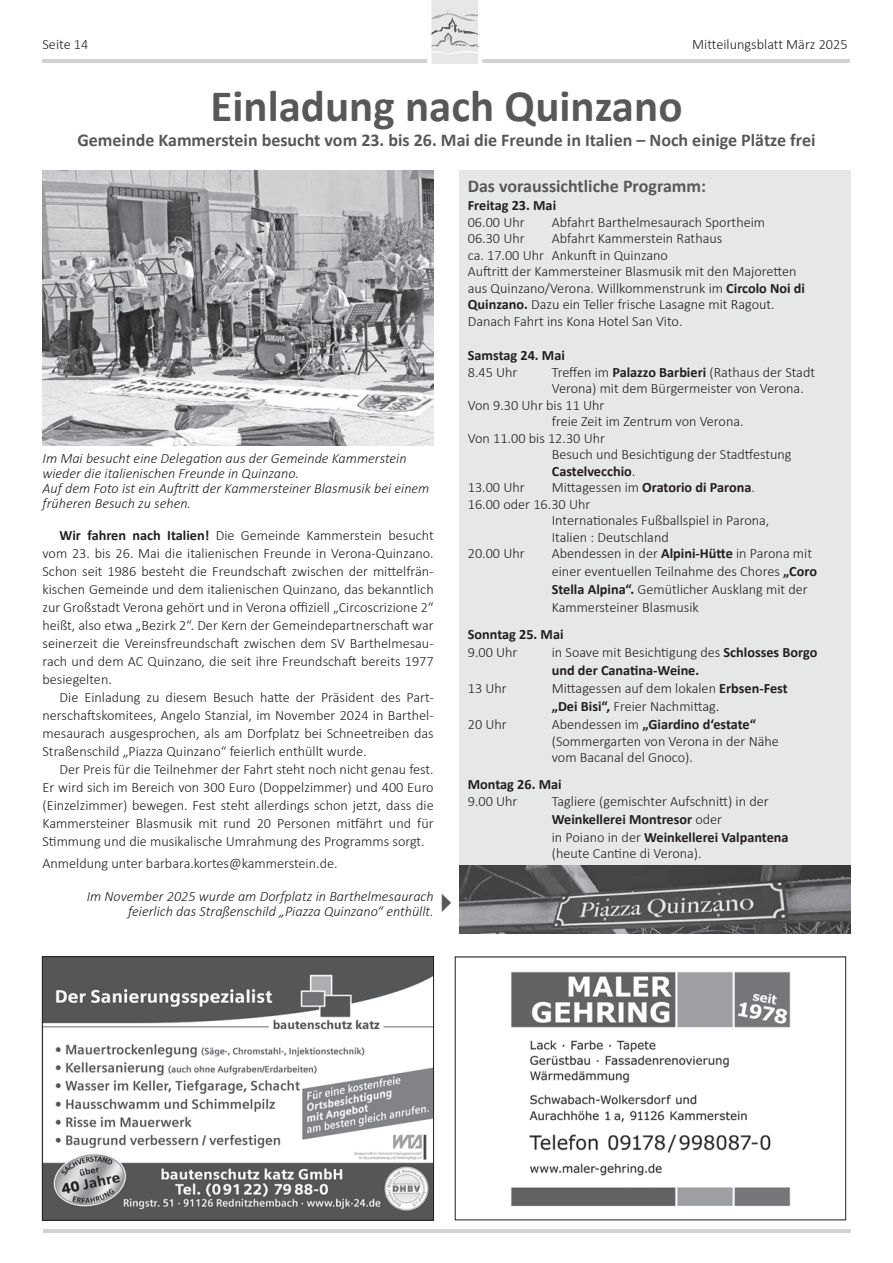
<style>
.page{position:relative;width:893px;height:1263px;background:#fff}
.page>*{position:absolute;margin:0;border:0;box-sizing:border-box;transform-origin:0 0}
.t1{font:700 45px "Calibri";color:#57585a}
.t2{font:700 18px "Calibri";color:#57585a}
.t3{font:300 14.25px/18px "Calibri";color:#231f20}
.t4{font:italic 300 14.25px/15px "Calibri";color:#231f20;text-align:right}
.t5{font:700 14.25px/18px "Calibri";color:#231f20}
.s1{font-weight:700}
.s2{font-weight:300}
</style>
<div class="page">
<hr style="left:43px;top:59px;width:807px;height:3px;background:#d1d2d4">
<svg style="left:427px;top:0;width:55px;height:64px"></svg>
<hr style="left:43px;top:1229px;width:807px;height:3px;background:#d1d2d4">
<img style="left:44px;top:958px;width:388px;height:260px">
<div style="left:42px;top:956px;width:392px;height:264px;border:1px solid #231f20"></div>
<img style="left:511px;top:971px;width:280px;height:236px">
<div style="left:459px;top:170px;width:391px;height:697px;background:#e6e7e9"></div>
<img style="left:43px;top:170px;width:391px;height:276px">
<img style="left:459px;top:866px;width:391px;height:68px">
<p class="t3" style="left:43px;top:35px;width:47px">Seite 14</p>
<p class="t3" style="left:692px;top:35px;width:157px">Mitteilungsblatt März 2025</p>
<h1 class="t1" style="left:210px;top:74px;width:474px">Einladung nach Quinzano</h1>
<p class="t2" style="left:77px;top:128px;width:740px">Gemeinde Kammerstein besucht vom 23. bis 26. Mai die Freunde in Italien – Noch einige Plätze frei</p>
<p class="t2" style="left:468px;top:173px;width:240px">Das voraussichtliche Programm:</p>
<p class="t5" style="left:468px;top:196px;width:90px">Freitag 23. Mai</p>
<p class="t3" style="left:468px;top:213px;width:58px">06.00 Uhr</p>
<p class="t3" style="left:552px;top:213px;width:215px">Abfahrt Barthelmesaurach Sportheim</p>
<p class="t3" style="left:468px;top:229px;width:58px">06.30 Uhr</p>
<p class="t3" style="left:468px;top:230px;width:339px;line-height:16.5px;text-indent:84px">Abfahrt Kammerstein Rathaus<br>ca. 17.00 Uhr Ankunft in Quinzano<br>Auftritt der Kammersteiner Blasmusik mit den Majoretten aus Quinzano/Verona. Willkommenstrunk im <span class="s1">Circolo Noi di Quinzano.</span> Dazu ein Teller frische Lasagne mit Ragout.<br>Danach Fahrt ins Kona Hotel San Vito.</p>
<p class="t5" style="left:468px;top:346px;width:99px">Samstag 24. Mai</p>
<p class="t3" style="left:468px;top:363px;width:51px">8.45 Uhr</p>
<p class="t3" style="left:552px;top:363px;width:265px">Treffen im <span class="s1">Palazzo Barbieri</span> (Rathaus der Stadt</p>
<p class="t3" style="left:552px;top:379px;width:254px">Verona) mit dem Bürgermeister von Verona.</p>
<p class="t3" style="left:468px;top:396px;width:138px">Von 9.30 Uhr bis 11 Uhr</p>
<p class="t3" style="left:552px;top:412px;width:193px">freie Zeit im Zentrum von Verona.</p>
<p class="t3" style="left:468px;top:429px;width:139px">Von 11.00 bis 12.30 Uhr</p>
<p class="t3" style="left:552px;top:445px;width:241px">Besuch und Besichtigung der Stadtfestung</p>
<p class="t5" style="left:552px;top:461px;width:85px">Castelvecchio<span class="s2">.</span></p>
<p class="t3" style="left:468px;top:478px;width:58px">13.00 Uhr</p>
<p class="t5" style="left:552px;top:478px;width:205px"><span class="s2">Mittagessen im</span> Oratorio di Parona<span class="s2">.</span></p>
<p class="t3" style="left:468px;top:495px;width:124px">16.00 oder 16.30 Uhr</p>
<p class="t3" style="left:552px;top:511px;width:219px">Internationales Fußballspiel in Parona,</p>
<p class="t3" style="left:552px;top:528px;width:119px">Italien : Deutschland</p>
<p class="t3" style="left:468px;top:544px;width:58px">20.00 Uhr</p>
<p class="t3" style="left:552px;top:544px;width:267px">Abendessen in der <span class="s1">Alpini-Hütte</span> in Parona mit einer eventuellen Teilnahme des Chores <span class="s1">„Coro Stella Alpina“.</span> Gemütlicher Ausklang mit der Kammersteiner Blasmusik</p>
<p class="t5" style="left:468px;top:625px;width:97px">Sonntag 25. Mai</p>
<p class="t3" style="left:468px;top:643px;width:51px">9.00 Uhr</p>
<p class="t5" style="left:552px;top:643px;width:267px"><span class="s2">in Soave mit Besichtigung des</span> Schlosses Borgo und der Canatina-Weine.</p>
<p class="t3" style="left:468px;top:679px;width:41px">13 Uhr</p>
<p class="t3" style="left:552px;top:679px;width:237px">Mittagessen auf dem lokalen <span class="s1">Erbsen-Fest „Dei Bisi“,</span> Freier Nachmittag.</p>
<p class="t3" style="left:468px;top:715px;width:41px">20 Uhr</p>
<p class="t3" style="left:552px;top:716px;width:229px;line-height:16.5px">Abendessen im <span class="s1">„Giardino d‘estate“ </span>(Sommergarten von Verona in der Nähe vom Bacanal del Gnoco).</p>
<p class="t5" style="left:468px;top:775px;width:95px">Montag 26. Mai</p>
<p class="t3" style="left:468px;top:792px;width:51px">9.00 Uhr</p>
<p class="t3" style="left:552px;top:792px;width:238px">Tagliere (gemischter Aufschnitt) in der<br><span class="s1">Weinkellerei Montresor</span> oder<br>in Poiano in der <span class="s1">Weinkellerei Valpantena</span></p>
<p class="t3" style="left:552px;top:844px;width:151px">(heute Cantine di Verona).</p>
<p class="t4" style="left:43px;top:450px;width:388px;text-align:left">Im Mai besucht eine Delegation aus der Gemeinde Kammerstein wieder die italienischen Freunde in Quinzano.<br>Auf dem Foto ist ein Auftritt der Kammersteiner Blasmusik bei einem früheren Besuch zu sehen.</p>
<p class="t3" style="left:43px;top:526px;width:393px;text-align:justify;text-indent:17px"><span class="s1">Wir fahren nach Italien!</span> Die Gemeinde Kammerstein besucht vom 23. bis 26. Mai die italienischen Freunde in Verona-Quinzano.<br>Schon seit 1986 besteht die Freundschaft zwischen der mittelfrän&shy;kischen Gemeinde und dem italienischen Quinzano, das bekanntlich zur Großstadt Verona gehört und in Verona offiziell „Circoscrizione 2“ heißt, also etwa „Bezirk 2“. Der Kern der Gemeindepartnerschaft war seinerzeit die Vereinsfreundschaft zwischen dem SV Barthelmesau&shy;rach und dem AC Quinzano, die seit ihre Freundschaft bereits 1977 besiegelten.</p>
<p class="t3" style="left:43px;top:688px;width:393px;text-align:justify;text-indent:17px">Die Einladung zu diesem Besuch hatte der Präsident des Part&shy;nerschaftskomitees, Angelo Stanzial, im November 2024 in Barthel&shy;mesaurach ausgesprochen, als am Dorfplatz bei Schneetreiben das Straßenschild „Piazza Quinzano“ feierlich enthüllt wurde.</p>
<p class="t3" style="left:43px;top:760px;width:393px;text-align:justify;text-indent:17px">Der Preis für die Teilnehmer der Fahrt steht noch nicht genau fest.<br>Er wird sich im Bereich von 300 Euro (Doppelzimmer) und 400 Euro (Einzelzimmer) bewegen. Fest steht allerdings schon jetzt, dass die Kammersteiner Blasmusik mit rund 20 Personen mitfährt und für Stimmung und die musikalische Umrahmung des Programms sorgt.</p>
<p class="t3" style="left:43px;top:854px;width:297px">Anmeldung unter barbara.kortes@kammerstein.de.</p>
<p class="t4" style="left:87px;top:888px;width:349px">Im November 2025 wurde am Dorfplatz in Barthelmesaurach feierlich das Straßenschild „Piazza Quinzano“ enthüllt.</p>
</div>
